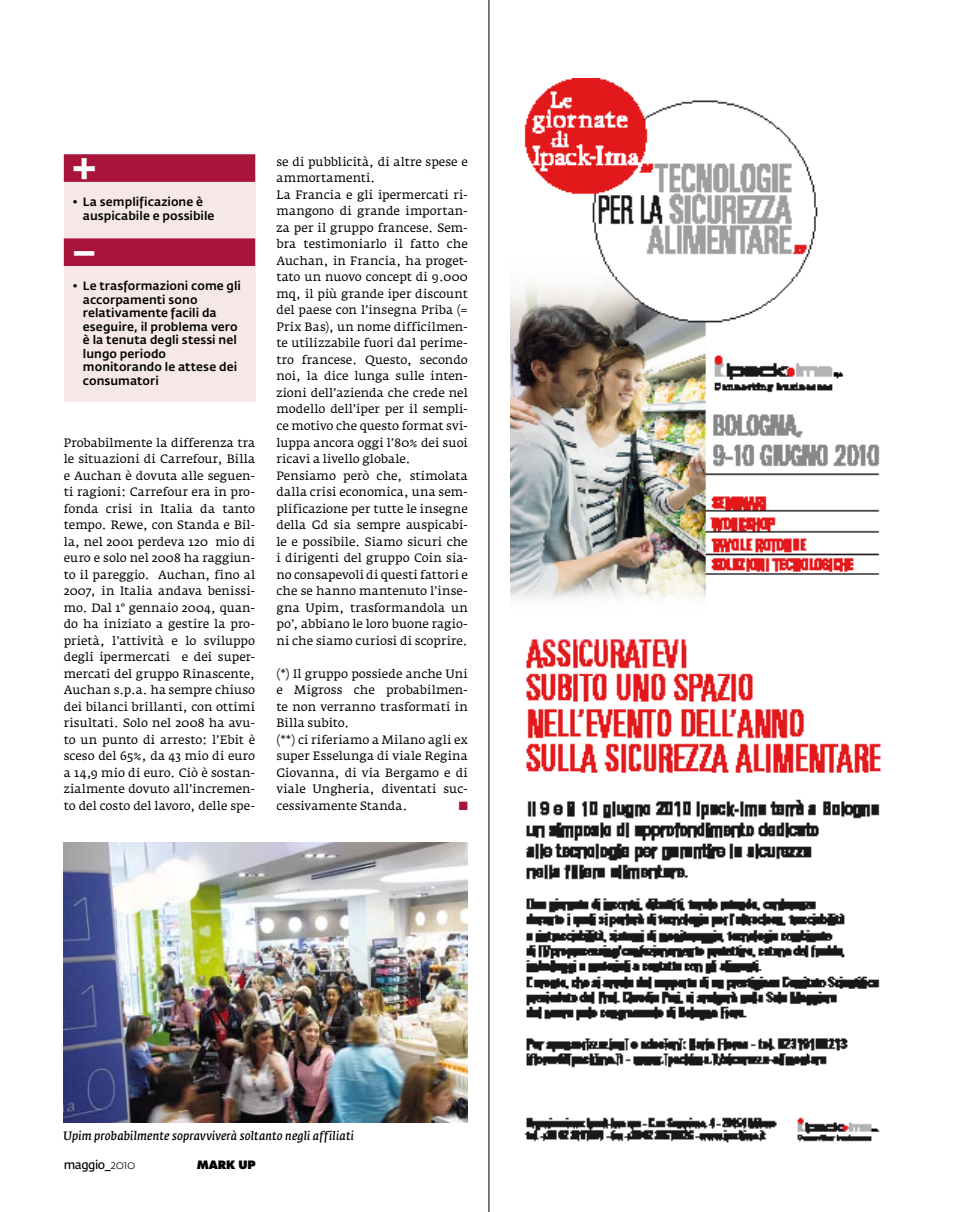
<style>
.page{position:relative;width:957px;height:1212px;background:#fff}
.page>*{position:absolute;margin:0;border:0;box-sizing:border-box;transform-origin:0 0}
.t1{font:700 40.5px "Fedra Sans Std";color:#fff}
.t2{font:12px/16.5px "Fedra Serif A Std";color:#000}
.t3{font:500 12px/13.5px "Fedra Sans Std";letter-spacing:.005em;color:#000}
.t4{font:italic 600 12px "Fedra Serif A Std";letter-spacing:.01em;color:#000}
.t5{font:600 12px "Fedra Sans Std";letter-spacing:-.04em;color:#000}
.t6{font:12px "Zapf Dingbats";color:#a8133a}
.t7{font:800 11.25px "Futura Std";letter-spacing:-.02em;color:#000}
.s1{font-weight:300}
</style>
<div class="page">
<div style="left:64px;top:155px;width:191px;height:247px;background:#f5e8e6"></div>
<div style="left:64px;top:154px;width:191px;height:28px;background:#a8133a"></div>
<div style="left:64px;top:238px;width:191px;height:28px;background:#a8133a"></div>
<img style="left:64px;top:842px;width:404px;height:281px">
<img style="left:510px;top:78px;width:371px;height:1065px">
<hr style="left:488px;top:0;width:1px;height:1212px;background:#000">
<h1 class="t1" style="left:72px;top:140px;width:26px">+</h1>
<p class="t3" style="left:83px;top:195px;width:133px;text-indent:-11px">• La semplificazione è auspicabile e possibile</p>
<h1 class="t1" style="left:72px;top:225px;width:26px">–</h1>
<p class="t3" style="left:83px;top:279px;width:160px;text-indent:-11px">• Le trasformazioni come gli accorpamenti sono relativamente facili da eseguire, il problema vero è la tenuta degli stessi nel lungo periodo monitorando le attese dei consumatori</p>
<p class="t2" style="left:64px;top:434px;width:193px;text-align:justify">Probabilmente la differenza tra le situazioni di Carrefour, Billa e Auchan è dovuta alle seguen&shy;ti ragioni: Carrefour era in pro&shy;fonda crisi in Italia da tanto tempo. Rewe, con Standa e Bil&shy;la, nel 2001 perdeva 120 mio di euro e solo nel 2008 ha raggiun&shy;to il pareggio. Auchan, fino al 2007, in Italia andava benissi&shy;mo. Dal 1° gennaio 2004, quan&shy;do ha iniziato a gestire la pro&shy;prietà, l’attività e lo sviluppo degli ipermercati e dei super&shy;mercati del gruppo Rinascente, Auchan s.p.a. ha sempre chiuso dei bilanci brillanti, con ottimi risultati. Solo nel 2008 ha avu&shy;to un punto di arresto: l’Ebit è sceso del 65%, da 43 mio di euro a 14,9 mio di euro. Ciò è sostan&shy;zialmente dovuto all’incremen&shy;to del costo del lavoro, delle spe-</p>
<p class="t2" style="left:276px;top:154px;width:193px">se di pubblicità, di altre spese e ammortamenti.<br>La Francia e gli ipermercati ri&shy;mangono di grande importan&shy;za per il gruppo francese. Sem&shy;bra testimoniarlo il fatto che<br>Auchan, in Francia, ha proget&shy;tato un nuovo concept di 9.000 mq, il più grande iper discount del paese con l’insegna Priba (=<br>Prix Bas), un nome difficilmen&shy;te utilizzabile fuori dal perime&shy;tro francese. Questo, secondo noi, la dice lunga sulle inten&shy;zioni dell’azienda che crede nel modello dell’iper per il sempli&shy;ce motivo che questo format svi&shy;luppa ancora oggi l’80% dei suoi ricavi a livello globale.<br>Pensiamo però che, stimolata dalla crisi economica, una sem&shy;plificazione per tutte le insegne della Gd sia sempre auspicabi&shy;le e possibile. Siamo sicuri che i dirigenti del gruppo Coin sia&shy;no consapevoli di questi fattori e che se hanno mantenuto l’inse&shy;gna Upim, trasformandola un po’, abbiano le loro buone ragio&shy;ni che siamo curiosi di scoprire.</p>
<p class="t2" style="left:276px;top:665px;width:193px">(*) Il gruppo possiede anche Uni e Migross che probabilmen&shy;te non verranno trasformati in<br>Billa subito.<br>(**) ci riferiamo a Milano agli ex super Esselunga di viale Regina<br>Giovanna, di via Bergamo e di viale Ungheria, diventati suc&shy;cessivamente Standa.</p>
<p class="t6" style="left:459px;top:800px;width:11px">■</p>
<p class="t4" style="left:63px;top:1128px;width:292px">Upim probabilmente sopravviverà soltanto negli affiliati</p>
<p class="t5" style="left:64px;top:1157px;width:73px">maggio_<span class="s1">2010</span></p>
<p class="t7" style="left:197px;top:1158px;width:60px">MARK UP</p>
</div>
